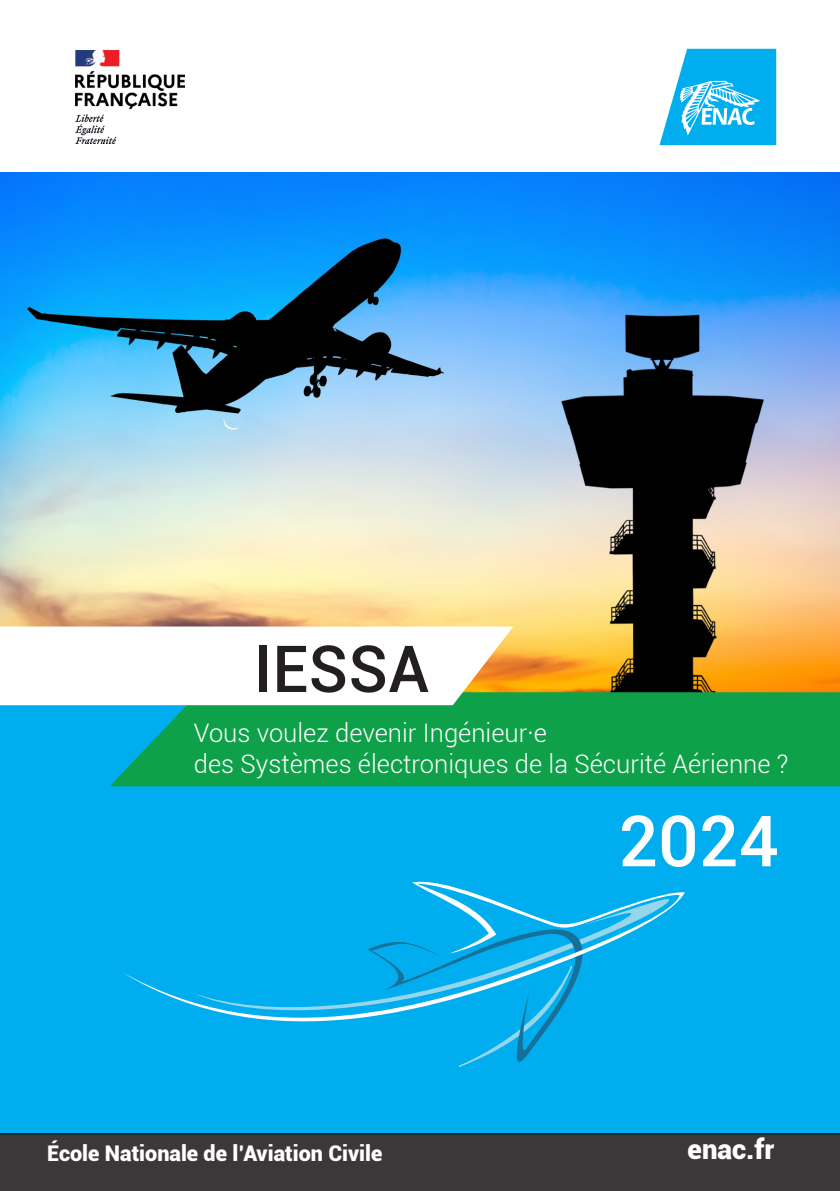
<style>
.page{position:relative;width:840px;height:1191px;background:#fff}
.page>*{position:absolute;margin:0;border:0;box-sizing:border-box;transform-origin:0 0}
.t1{font:500 70.8px "Roboto";color:#fff}
.t2{font:500 64.8px "Roboto";color:#231f20}
.t3{font:900 27.6px "Roboto";color:#fff}
.t4{font:300 25.6px/30.6px "Roboto";color:#fff}
.t5{font:900 21.6px "Roboto";color:#fff}
</style>
<div class="page">
<img style="left:0;top:173px;width:839px;height:519px">
<div style="left:0;top:694px;width:839px;height:441px;background:#00aeef"></div>
<div style="left:109px;top:692px;width:730px;height:94px;background:#0fa14a"></div>
<svg style="left:0;top:626px;width:513px;height:79px"></svg>
<svg style="left:124px;top:881px;width:560px;height:182px"></svg>
<div style="left:0;top:1133px;width:839px;height:58px;background:#3c3839"></div>
<img style="left:75px;top:51px;width:109px;height:92px">
<svg style="left:659px;top:49px;width:116px;height:96px"></svg>
<p class="t2" style="left:253px;top:623px;width:177px">IESSA</p>
<p class="t4" style="left:194px;top:717px;width:595px">Vous voulez devenir Ingénieur·e<br>des Systèmes électroniques de la Sécurité Aérienne ?</p>
<p class="t1" style="left:617px;top:791px;width:162px">2024</p>
<p class="t5" style="left:47px;top:1137px;width:336px">École Nationale de l’Aviation Civile</p>
<p class="t3" style="left:687px;top:1129px;width:88px">enac.fr</p>
</div>
